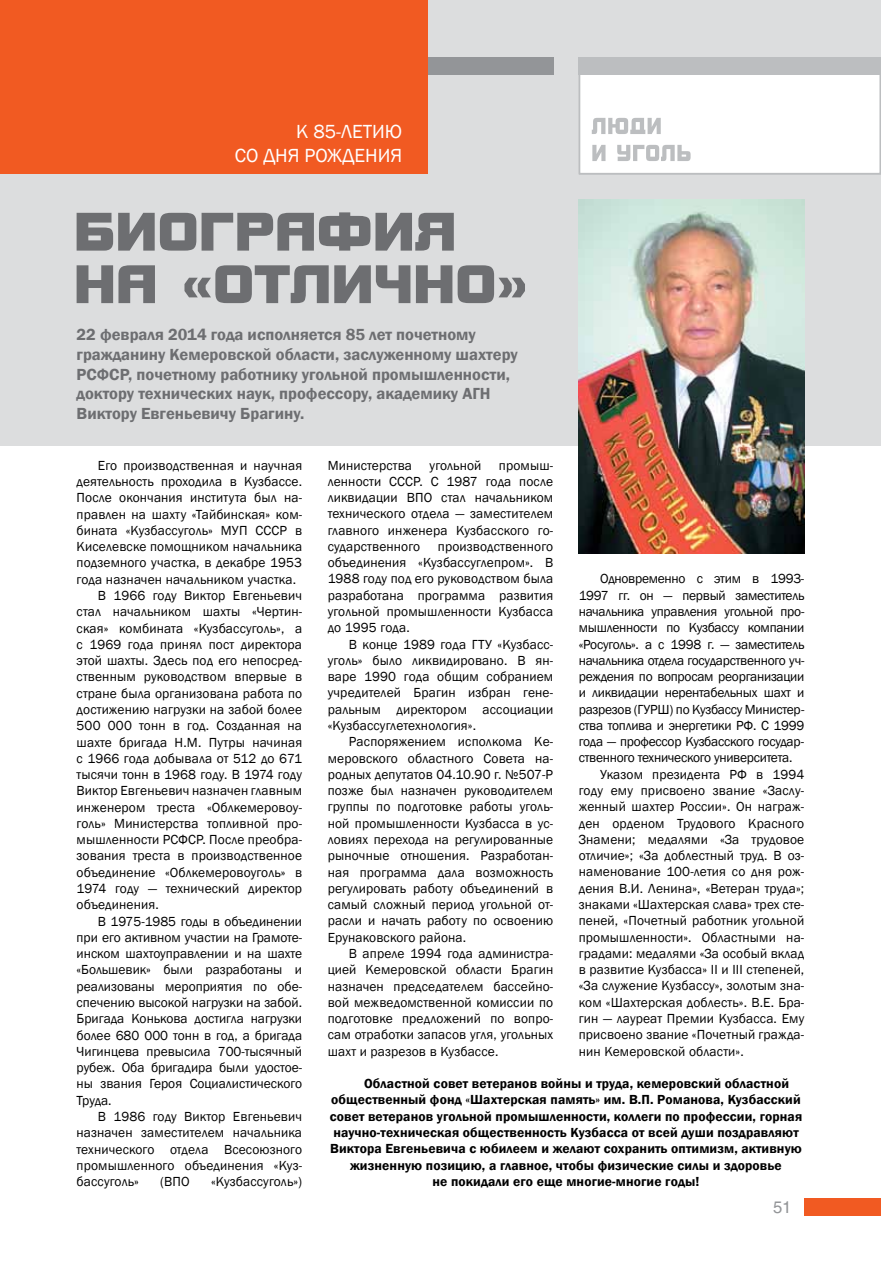
<style>
.page{position:relative;width:881px;height:1263px;background:#fff}
.page>*{position:absolute;margin:0;border:0;box-sizing:border-box;transform-origin:0 0}
.t1{font:19.5px "Franklin Gothic";color:#fff}
.t2{font:600 16.5px/19.8px "Franklin Gothic";color:#6d6e71}
.t3{font:16.5px "Helios";color:#939598}
.t4{font:13.5px/16.4px "Franklin Gothic";letter-spacing:.01em;color:#000;text-align:justify}
.t5{font:600 13.5px "Franklin Gothic";letter-spacing:.01em;color:#000}
.t6{font:13.5px "Franklin Gothic";letter-spacing:-.02em;color:#000}
</style>
<div class="page">
<div style="left:0;top:0;width:880px;height:445px;background:#dcddde"></div>
<div style="left:579px;top:58px;width:300px;height:116px;background:#fff"></div>
<div style="left:578px;top:57px;width:302px;height:117px;border:2px solid #bcbec0"></div>
<div style="left:329px;top:58px;width:224px;height:17px;background:#939598"></div>
<div style="left:578px;top:58px;width:302px;height:17px;background:#bcbec0"></div>
<svg style="left:592px;top:145px;width:98px;height:16px"></svg>
<svg style="left:591px;top:118px;width:69px;height:16px"></svg>
<div style="left:804px;top:1198px;width:76px;height:17px;background:#f15a22"></div>
<img style="left:578px;top:199px;width:226px;height:355px">
<div style="left:0;top:1px;width:427px;height:173px;background:#f15a22"></div>
<svg style="left:77px;top:212px;width:376px;height:39px"></svg>
<svg style="left:77px;top:265px;width:448px;height:38px"></svg>
<h1 class="t1" style="left:296px;top:120px;width:58px">К 85-летию</h1>
<h1 class="t1" style="left:235px;top:143px;width:41px">со дня</h1>
<h1 class="t1" style="left:304px;top:143px;width:13px">рождения</h1>
<p class="t2" style="left:77px;top:325px;width:442px">22 февраля 2014 года исполняется 85 лет почетному гражданину Кемеровской области, заслуженному шахтеру РСФСР, почетному работнику угольной промышленности, доктору технических наук, профессору, академику АГН Виктору Евгеньевичу Брагину.</p>
<p class="t4" style="left:98px;top:457px;width:206px">Его производственная и научная</p>
<p class="t4" style="left:77px;top:474px;width:227px">деятельность проходила в Кузбассе.</p>
<p class="t4" style="left:77px;top:490px;width:227px">После окончания института был на-</p>
<p class="t4" style="left:77px;top:506px;width:227px">правлен на шахту «Тайбинская» ком-</p>
<p class="t4" style="left:77px;top:522px;width:227px">бината «Кузбассуголь» МУП СССР в</p>
<p class="t4" style="left:77px;top:539px;width:227px">Киселевске помощником начальника</p>
<p class="t4" style="left:77px;top:555px;width:227px">подземного участка, в декабре 1953</p>
<p class="t4" style="left:77px;top:571px;width:221px">года назначен начальником участка.</p>
<p class="t4" style="left:98px;top:587px;width:206px">В 1966 году Виктор Евгеньевич</p>
<p class="t4" style="left:77px;top:604px;width:227px">стал начальником шахты «Чертин-</p>
<p class="t4" style="left:77px;top:620px;width:227px">ская» комбината «Кузбассуголь», а</p>
<p class="t4" style="left:77px;top:636px;width:227px">с 1969 года принял пост директора</p>
<p class="t4" style="left:77px;top:653px;width:227px">этой шахты. Здесь под его непосред-</p>
<p class="t4" style="left:77px;top:669px;width:227px">ственным руководством впервые в</p>
<p class="t4" style="left:77px;top:685px;width:227px">стране была организована работа по</p>
<p class="t4" style="left:77px;top:701px;width:227px">достижению нагрузки на забой более</p>
<p class="t4" style="left:77px;top:718px;width:227px">500 000 тонн в год. Созданная на</p>
<p class="t4" style="left:77px;top:734px;width:227px">шахте бригада Н.М. Путры начиная</p>
<p class="t4" style="left:77px;top:750px;width:227px">с 1966 года добывала от 512 до 671</p>
<p class="t4" style="left:77px;top:767px;width:227px">тысячи тонн в 1968 году. В 1974 году</p>
<p class="t4" style="left:77px;top:783px;width:227px">Виктор Евгеньевич назначен главным</p>
<p class="t4" style="left:77px;top:799px;width:227px">инженером треста «Облкемеровоу-</p>
<p class="t4" style="left:77px;top:815px;width:227px">голь» Министерства топливной про-</p>
<p class="t4" style="left:77px;top:832px;width:227px">мышленности РСФСР. После преобра-</p>
<p class="t4" style="left:77px;top:848px;width:227px">зования треста в производственное</p>
<p class="t4" style="left:77px;top:864px;width:227px">объединение «Облкемеровоуголь» в</p>
<p class="t4" style="left:77px;top:881px;width:227px">1974 году — технический директор</p>
<p class="t4" style="left:77px;top:897px;width:84px">объединения.</p>
<p class="t4" style="left:98px;top:913px;width:206px">В 1975-1985 годы в объединении</p>
<p class="t4" style="left:77px;top:929px;width:227px">при его активном участии на Грамоте-</p>
<p class="t4" style="left:77px;top:946px;width:227px">инском шахтоуправлении и на шахте</p>
<p class="t4" style="left:77px;top:962px;width:227px">«Большевик» были разработаны и</p>
<p class="t4" style="left:77px;top:978px;width:227px">реализованы мероприятия по обе-</p>
<p class="t4" style="left:77px;top:995px;width:227px">спечению высокой нагрузки на забой.</p>
<p class="t4" style="left:77px;top:1011px;width:227px">Бригада Конькова достигла нагрузки</p>
<p class="t4" style="left:77px;top:1027px;width:227px">более 680 000 тонн в год, а бригада</p>
<p class="t4" style="left:77px;top:1043px;width:227px">Чигинцева превысила 700-тысячный</p>
<p class="t4" style="left:77px;top:1060px;width:227px">рубеж. Оба бригадира были удостое-</p>
<p class="t4" style="left:77px;top:1076px;width:227px">ны звания Героя Социалистического</p>
<p class="t4" style="left:77px;top:1092px;width:37px">Труда.</p>
<p class="t4" style="left:98px;top:1108px;width:206px">В 1986 году Виктор Евгеньевич</p>
<p class="t4" style="left:77px;top:1125px;width:227px">назначен заместителем начальника</p>
<p class="t4" style="left:77px;top:1141px;width:227px">технического отдела Всесоюзного</p>
<p class="t4" style="left:77px;top:1157px;width:227px">промышленного объединения «Куз-</p>
<p class="t4" style="left:77px;top:1174px;width:64px">бассуголь»</p>
<p class="t4" style="left:160px;top:1174px;width:31px">(ВПО</p>
<p class="t4" style="left:211px;top:1174px;width:93px">«Кузбассуголь»)</p>
<p class="t4" style="left:327px;top:457px;width:86px">Министерства</p>
<p class="t4" style="left:429px;top:457px;width:53px">угольной</p>
<p class="t4" style="left:327px;top:457px;width:227px;text-indent:171px">промыш&shy;ленности СССР. С 1987 года после ликвидации ВПО стал начальником технического отдела — заместителем главного инженера Кузбасского го&shy;сударственного</p>
<p class="t4" style="left:327px;top:538px;width:227px;text-indent:110px">производственного объединения «Кузбассуглепром». В 1988 году под его руководством была разработана программа развития угольной промышленности Кузбасса до 1995 года.</p>
<p class="t4" style="left:327px;top:636px;width:227px;text-indent:21px">В конце 1989 года ГТУ «Кузбасс&shy;уголь» было ликвидировано. В ян&shy;варе 1990 года общим собранием учредителей Брагин избран гене&shy;ральным директором ассоциации «Кузбассуглетехнология».</p>
<p class="t4" style="left:327px;top:734px;width:227px;text-indent:21px">Распоряжением исполкома Ке&shy;меровского областного Совета на&shy;родных депутатов 04.10.90 г. №507-Р позже был назначен руководителем группы по подготовке работы уголь&shy;ной промышленности Кузбасса в ус&shy;ловиях перехода на регулированные рыночные отношения. Разработан&shy;ная программа дала возможность регулировать работу объединений в самый сложный период угольной от&shy;расли и начать работу по освоению Ерунаковского района.</p>
<p class="t4" style="left:327px;top:946px;width:227px;text-indent:21px">В апреле 1994 года администра&shy;цией Кемеровской области Брагин назначен председателем бассейно&shy;вой межведомственной комиссии по подготовке предложений по вопро&shy;сам отработки запасов угля, угольных шахт и разрезов в Кузбассе.</p>
<p class="t6" style="left:600px;top:570px;width:206px">Одновременно с этим в 1993-</p>
<p class="t6" style="left:578px;top:587px;width:227px">1997 гг. он — первый заместитель</p>
<p class="t6" style="left:578px;top:603px;width:227px">начальника управления угольной про-</p>
<p class="t6" style="left:578px;top:619px;width:227px">мышленности по Кузбассу компании</p>
<p class="t6" style="left:578px;top:636px;width:227px">«Росуголь». а с 1998 г. — заместитель</p>
<p class="t6" style="left:578px;top:652px;width:227px">начальника отдела государственного уч-</p>
<p class="t6" style="left:578px;top:668px;width:227px">реждения по вопросам реорганизации</p>
<p class="t6" style="left:578px;top:684px;width:227px">и ликвидации нерентабельных шахт и</p>
<p class="t6" style="left:578px;top:701px;width:227px">разрезов (ГУРШ) по Кузбассу Министер-</p>
<p class="t6" style="left:578px;top:717px;width:227px">ства топлива и энергетики РФ. С 1999</p>
<p class="t6" style="left:578px;top:733px;width:227px">года — профессор Кузбасского государ-</p>
<p class="t6" style="left:578px;top:750px;width:215px">ственного технического университета.</p>
<p class="t4" style="left:600px;top:766px;width:206px">Указом президента РФ в 1994</p>
<p class="t4" style="left:578px;top:783px;width:227px">году ему присвоено звание «Заслу-</p>
<p class="t4" style="left:578px;top:799px;width:227px">женный шахтер России». Он награж-</p>
<p class="t4" style="left:578px;top:815px;width:227px">ден орденом Трудового Красного</p>
<p class="t4" style="left:578px;top:831px;width:227px">Знамени; медалями «За трудовое</p>
<p class="t4" style="left:578px;top:848px;width:227px">отличие»; «За доблестный труд. В оз-</p>
<p class="t4" style="left:578px;top:864px;width:227px">наменование 100-летия со дня рож-</p>
<p class="t4" style="left:578px;top:880px;width:227px">дения В.И. Ленина», «Ветеран труда»;</p>
<p class="t4" style="left:578px;top:897px;width:227px">знаками «Шахтерская слава» трех сте-</p>
<p class="t4" style="left:578px;top:913px;width:227px">пеней, «Почетный работник угольной</p>
<p class="t4" style="left:578px;top:929px;width:227px">промышленности». Областными на-</p>
<p class="t4" style="left:578px;top:945px;width:227px">градами: медалями «За особый вклад</p>
<p class="t4" style="left:578px;top:962px;width:227px">в развитие Кузбасса» II и III cтепеней,</p>
<p class="t4" style="left:578px;top:978px;width:227px">«За служение Кузбассу», золотым зна-</p>
<p class="t4" style="left:578px;top:994px;width:227px">ком «Шахтерская доблесть». В.Е. Бра-</p>
<p class="t4" style="left:578px;top:1011px;width:227px">гин — лауреат Премии Кузбасса. Ему</p>
<p class="t4" style="left:578px;top:1027px;width:227px">присвоено звание «Почетный гражда-</p>
<p class="t4" style="left:578px;top:1043px;width:166px">нин Кемеровской области».</p>
<p class="t5" style="left:364px;top:1075px;width:426px">Областной совет ветеранов войны и труда, кемеровский областной</p>
<p class="t5" style="left:331px;top:1091px;width:470px">общественный фонд «Шахтерская память» им. В.П. Романова, Кузбасский</p>
<p class="t5" style="left:329px;top:1108px;width:474px">совет ветеранов угольной промышленности, коллеги по профессии, горная</p>
<p class="t5" style="left:333px;top:1124px;width:466px">научно-техническая общественность Кузбасса от всей души поздравляют</p>
<p class="t5" style="left:330px;top:1140px;width:473px">Виктора Евгеньевича с юбилеем и желают сохранить оптимизм, активную</p>
<p class="t5" style="left:350px;top:1157px;width:433px">жизненную позицию, а главное, чтобы физические силы и здоровье</p>
<p class="t5" style="left:432px;top:1173px;width:268px">не покидали его еще многие-многие годы!</p>
<p class="t3" style="left:772px;top:1197px;width:20px">51</p>
</div>
